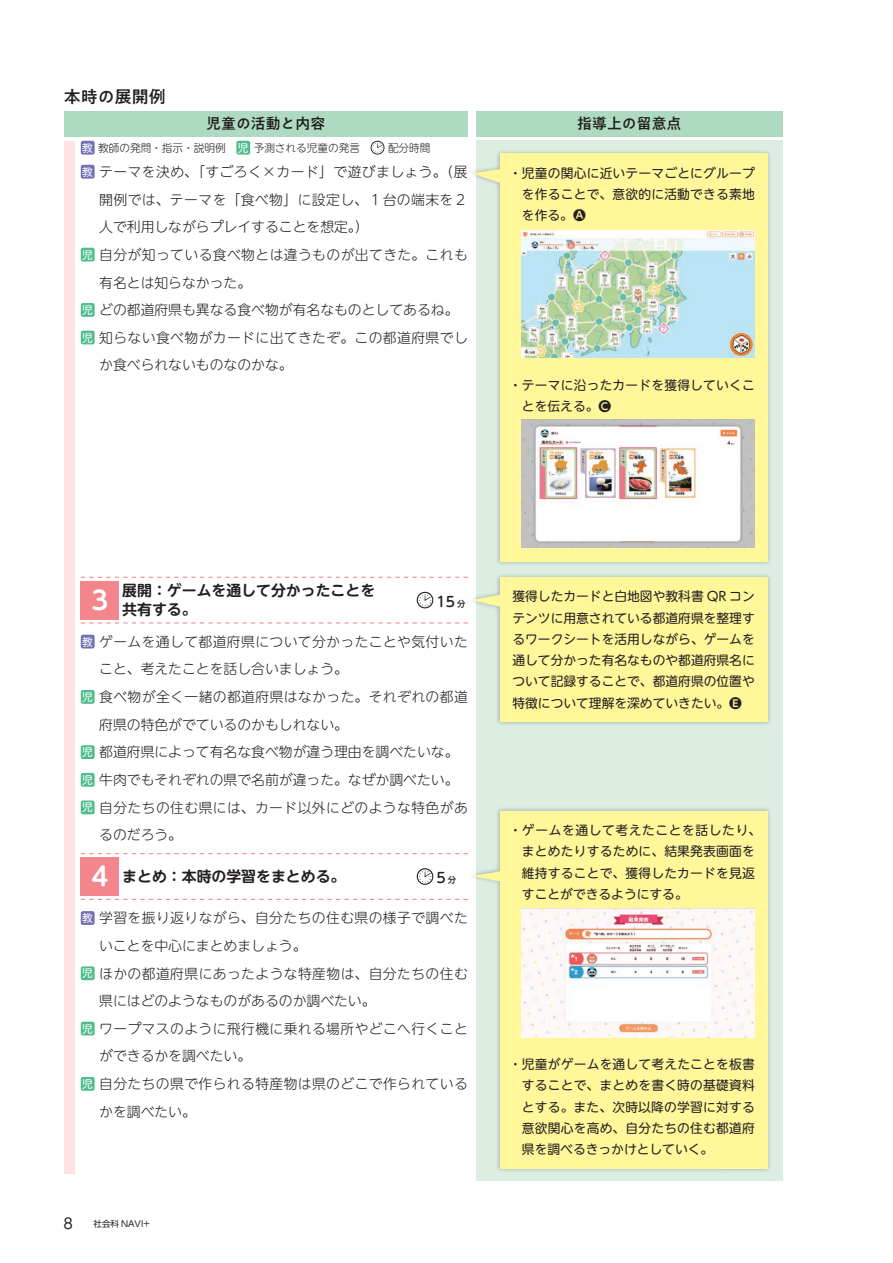
<style>
.page{position:relative;width:893px;height:1263px;background:#fff}
.page>*{position:absolute;margin:0;border:0;box-sizing:border-box;transform-origin:0 0}
.t1{font:700 25.5px "UD Shin M Go Pr 6 N De";color:#fff}
.t2{font:500 16.95px "PA1 Gothic Std N";color:#231f20}
.t3{font:700 14.85px/19.2px "UD Shin M Go Pr 6 N De";color:#231f20}
.t4{font:500 14.85px "PA1 Gothic Std N";color:#231f20}
.t5{font:500 14.1px "UD Shin M Go Pr 6 N";color:#231f20}
.t6{font:300 13.8px "UD Shin M Go Pr 6 N";letter-spacing:.025em;color:#231f20}
.t7{font:300 13.8px "UD Shin M Go Pr 6 N";color:#231f20}
.t8{font:13.8px "Ntoday Std Regular KL";color:#231f20}
.t9{font:12.75px/21.3px "UD Shin M Go Pr 6 N";letter-spacing:.015em;color:#231f20;text-align:justify}
.t10{font:300 10.65px "UD Shin M Go Pr 6 N";color:#231f20}
.t11{font:8.55px "UD Shin Go Pr 6 N";color:#231f20}
.s1{font-weight:400;color:#fff}
.s2{font-weight:400;font-size:10.65px;color:#fff}
.s3{font-family:"UD Shin Go Pr 6 N De";font-weight:700}
.s4{font-size:8.4px}
</style>
<div class="page">
<div style="left:81px;top:165px;width:14px;height:14px;background:#756fb3;border-radius:2px"></div>
<div style="left:81px;top:248px;width:14px;height:13px;background:#4fbd8c;border-radius:2px"></div>
<div style="left:81px;top:303px;width:14px;height:14px;background:#4fbd8c;border-radius:2px"></div>
<div style="left:81px;top:331px;width:14px;height:13px;background:#4fbd8c;border-radius:2px"></div>
<div style="left:81px;top:635px;width:14px;height:13px;background:#756fb3;border-radius:2px"></div>
<div style="left:81px;top:690px;width:14px;height:14px;background:#4fbd8c;border-radius:2px"></div>
<div style="left:81px;top:745px;width:14px;height:14px;background:#4fbd8c;border-radius:2px"></div>
<div style="left:81px;top:773px;width:14px;height:14px;background:#4fbd8c;border-radius:2px"></div>
<div style="left:81px;top:800px;width:14px;height:14px;background:#4fbd8c;border-radius:2px"></div>
<div style="left:81px;top:911px;width:14px;height:14px;background:#756fb3;border-radius:2px"></div>
<div style="left:81px;top:966px;width:14px;height:14px;background:#4fbd8c;border-radius:2px"></div>
<div style="left:81px;top:1022px;width:14px;height:13px;background:#4fbd8c;border-radius:2px"></div>
<div style="left:81px;top:1077px;width:14px;height:14px;background:#4fbd8c;border-radius:2px"></div>
<div style="left:64px;top:141px;width:10px;height:1033px;background:#fde3e2"></div>
<div style="left:476px;top:141px;width:306px;height:1040px;background:#dceee2"></div>
<div style="left:476px;top:111px;width:306px;height:25px;background:#addac0"></div>
<div style="left:64px;top:111px;width:404px;height:25px;background:#addac0"></div>
<div style="left:81px;top:581px;width:38px;height:38px;background:#f3858d"></div>
<div style="left:81px;top:857px;width:38px;height:39px;background:#f3858d"></div>
<svg style="left:81px;top:622px;width:387px;height:1px"></svg>
<svg style="left:81px;top:899px;width:387px;height:1px"></svg>
<svg style="left:81px;top:577px;width:387px;height:1px"></svg>
<svg style="left:81px;top:853px;width:387px;height:1px"></svg>
<img style="left:496px;top:808px;width:274px;height:363px">
<svg style="left:472px;top:869px;width:28px;height:15px"></svg>
<div style="left:500px;top:811px;width:267px;height:357px;background:#fff79a"></div>
<img style="left:496px;top:575px;width:274px;height:149px">
<svg style="left:472px;top:592px;width:28px;height:18px"></svg>
<div style="left:500px;top:577px;width:267px;height:145px;background:#fff79a"></div>
<img style="left:496px;top:151px;width:274px;height:413px">
<svg style="left:472px;top:167px;width:28px;height:21px"></svg>
<div style="left:500px;top:153px;width:267px;height:409px;background:#fff79a"></div>
<svg style="left:417px;top:592px;width:16px;height:16px"></svg>
<svg style="left:417px;top:868px;width:16px;height:17px"></svg>
<div style="left:81px;top:141px;width:14px;height:14px;background:#756fb3;border-radius:2px"></div>
<div style="left:236px;top:141px;width:14px;height:14px;background:#4fbd8c;border-radius:2px"></div>
<svg style="left:371px;top:141px;width:13px;height:14px"></svg>
<img style="left:522px;top:231px;width:233px;height:126px">
<img style="left:522px;top:420px;width:233px;height:128px">
<img style="left:522px;top:909px;width:233px;height:129px">
<h2 class="t2" style="left:64px;top:86px;width:104px">本時の展開例</h2>
<p class="t4" style="left:206px;top:115px;width:121px">児童の活動と内容</p>
<p class="t4" style="left:577px;top:115px;width:106px">指導上の留意点</p>
<p class="t10" style="left:82px;top:139px;width:290px"><span class="s1">教</span> 教師の発問・指示・説明例　<span class="s1">児</span> 予測される児童の発言　</p>
<p class="t10" style="left:388px;top:139px;width:44px">配分時間</p>
<p class="t6" style="left:82px;top:160px;width:387px"><span class="s2">教</span> テーマを決め、「すごろく×カード」で遊びましょう。（展</p>
<p class="t6" style="left:99px;top:188px;width:370px">開例では、テーマを「食べ物」に設定し、１台の端末を２</p>
<p class="t7" style="left:99px;top:216px;width:271px">人で利用しながらプレイすることを想定。）</p>
<p class="t6" style="left:82px;top:243px;width:387px"><span class="s2">児</span> 自分が知っている食べ物とは違うものが出てきた。これも</p>
<p class="t7" style="left:99px;top:271px;width:154px">有名とは知らなかった。</p>
<p class="t7" style="left:82px;top:299px;width:378px"><span class="s2">児</span> どの都道府県も異なる食べ物が有名なものとしてあるね。</p>
<p class="t6" style="left:82px;top:326px;width:387px"><span class="s2">児</span> 知らない食べ物がカードに出てきたぞ。この都道府県でし</p>
<p class="t7" style="left:99px;top:354px;width:195px">か食べられないものなのかな。</p>
<p class="t9" style="left:522px;top:161px;width:234px;text-indent:-13px">・ 児童の関心に近いテーマごとにグループを作ることで、意欲的に活動できる素地を作る。<span class="s3">A</span></p>
<p class="t9" style="left:522px;top:374px;width:234px;text-indent:-13px">・ テーマに沿ったカードを獲得していくことを伝える。<span class="s3">C</span></p>
<h1 class="t1" style="left:87px;top:578px;width:27px">３</h1>
<p class="t3" style="left:122px;top:580px;width:254px">展開：ゲームを通して分かったことを共有する。</p>
<p class="t5" style="left:436px;top:589px;width:31px">15 <span class="s4">分</span></p>
<p class="t6" style="left:82px;top:630px;width:387px"><span class="s2">教</span> ゲームを通して都道府県について分かったことや気付いた</p>
<p class="t7" style="left:99px;top:658px;width:250px">こと、考えたことを話し合いましょう。</p>
<p class="t6" style="left:82px;top:686px;width:387px"><span class="s2">児</span> 食べ物が全く一緒の都道府県はなかった。それぞれの都道</p>
<p class="t7" style="left:99px;top:713px;width:250px">府県の特色がでているのかもしれない。</p>
<p class="t7" style="left:82px;top:741px;width:378px"><span class="s2">児</span> 都道府県によって有名な食べ物が違う理由を調べたいな。</p>
<p class="t7" style="left:82px;top:768px;width:378px"><span class="s2">児</span> 牛肉でもそれぞれの県で名前が違った。なぜか調べたい。</p>
<p class="t6" style="left:82px;top:796px;width:387px"><span class="s2">児</span> 自分たちの住む県には、カード以外にどのような特色があ</p>
<p class="t6" style="left:99px;top:824px;width:84px">るのだろう。</p>
<h1 class="t1" style="left:87px;top:855px;width:27px">４</h1>
<p class="t3" style="left:122px;top:866px;width:225px">まとめ：本時の学習をまとめる。</p>
<p class="t5" style="left:436px;top:866px;width:21px">5<span class="s4">分</span></p>
<p class="t6" style="left:82px;top:907px;width:387px"><span class="s2">教</span> 学習を振り返りながら、自分たちの住む県の様子で調べた</p>
<p class="t7" style="left:99px;top:934px;width:209px">いことを中心にまとめましょう。</p>
<p class="t6" style="left:82px;top:962px;width:387px"><span class="s2">児</span> ほかの都道府県にあったような特産物は、自分たちの住む</p>
<p class="t7" style="left:99px;top:990px;width:278px">県にはどのようなものがあるのか調べたい。</p>
<p class="t6" style="left:82px;top:1017px;width:387px"><span class="s2">児</span> ワープマスのように飛行機に乗れる場所やどこへ行くこと</p>
<p class="t7" style="left:99px;top:1045px;width:154px">ができるかを調べたい。</p>
<p class="t6" style="left:82px;top:1072px;width:387px"><span class="s2">児</span> 自分たちの県で作られる特産物は県のどこで作られている</p>
<p class="t6" style="left:99px;top:1100px;width:98px">かを調べたい。</p>
<p class="t8" style="left:64px;top:1214px;width:10px">8</p>
<p class="t11" style="left:94px;top:1217px;width:58px">社会科 NAVI+</p>
<p class="t9" style="left:512px;top:585px;width:244px">獲得したカードと白地図や教科書 QR コンテンツに用意されている都道府県を整理するワークシートを活用しながら、ゲームを通して分かった有名なものや都道府県名について記録することで、都道府県の位置や特徴について理解を深めていきたい。<span class="s3">E</span></p>
<p class="t9" style="left:522px;top:819px;width:241px;text-align:left;text-indent:-13px">・ ゲームを通して考えたことを話したり、まとめたりするために、結果発表画面を維持することで、獲得したカードを見返すことができるようにする。</p>
<p class="t9" style="left:522px;top:1053px;width:234px;text-indent:-13px">・ 児童がゲームを通して考えたことを板書することで、まとめを書く時の基礎資料とする。また、次時以降の学習に対する意欲関心を高め、自分たちの住む都道府県を調べるきっかけとしていく。</p>
</div>
